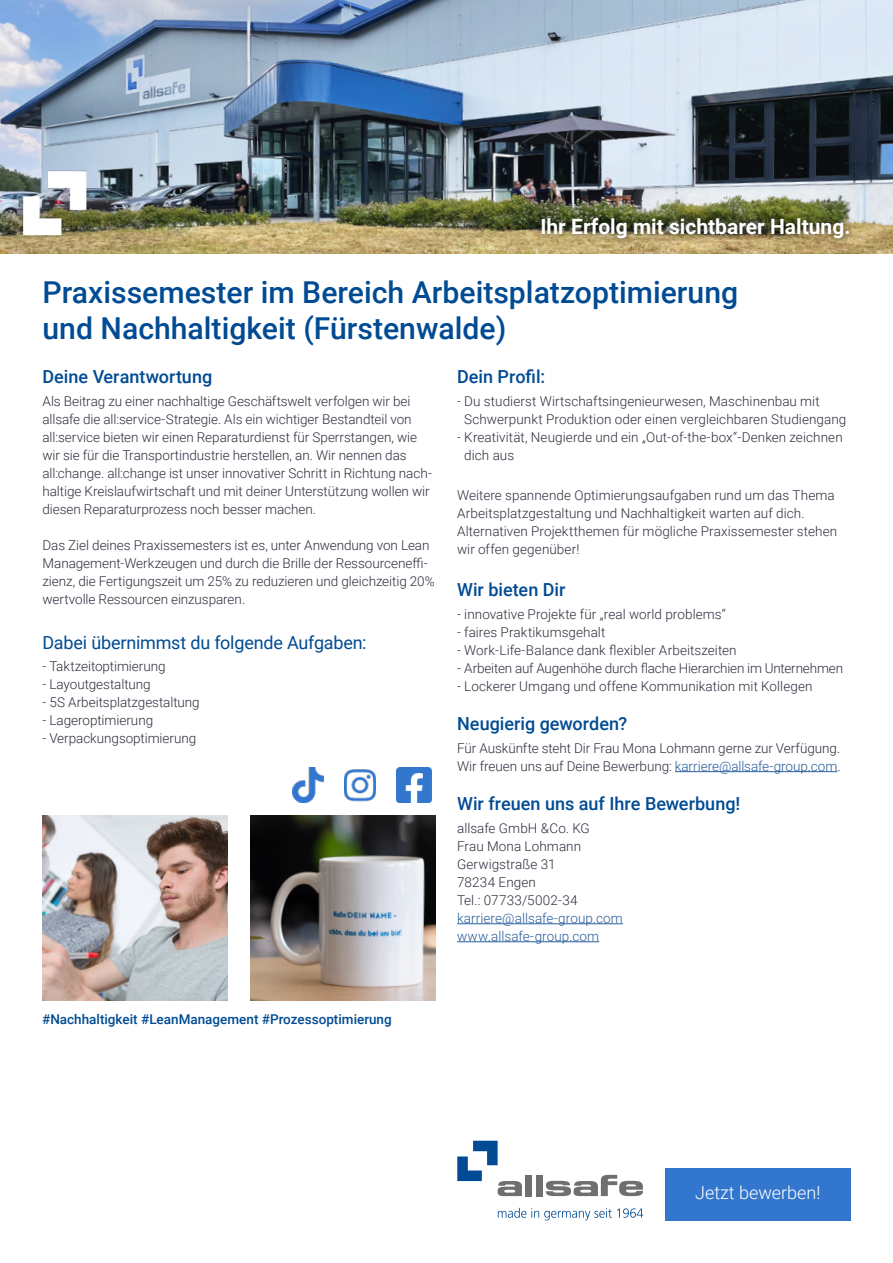
<style>
.page{position:relative;width:893px;height:1263px;background:#fff}
.page>*{position:absolute;margin:0;border:0;box-sizing:border-box;transform-origin:0 0}
.t1{font:500 30.15px/36.2px "Roboto";color:#004b93}
.t2{font:700 21px "Roboto";color:#fff}
.t3{font:500 18px "Roboto";color:#004b93}
.t4{font:18px "Roboto";letter-spacing:-.01em;color:#004b93}
.t5{font:300 18px "Roboto";color:#fff}
.t6{font:300 13.5px/18px "Roboto";color:#2d2e3e}
.t7{font:500 13.5px "Roboto";color:#004b93}
.t8{font:300 13.5px/18px "Roboto";letter-spacing:.005em;color:#275b9b}
.s1{color:#275b9b}
</style>
<div class="page">
<img style="left:0;top:0;width:893px;height:253px">
<hr style="left:675px;top:771px;width:162px;height:1px;background:#275b9b">
<hr style="left:457px;top:923px;width:166px;height:1px;background:#275b9b">
<hr style="left:457px;top:941px;width:142px;height:1px;background:#275b9b">
<img style="left:12px;top:165px;width:84px;height:77px">
<img style="left:43px;top:815px;width:185px;height:186px">
<img style="left:251px;top:815px;width:185px;height:186px">
<div style="left:525px;top:1175px;width:7px;height:21px;background:#706f6f"></div>
<div style="left:536px;top:1175px;width:7px;height:21px;background:#706f6f"></div>
<svg style="left:546px;top:1175px;width:97px;height:21px"></svg>
<svg style="left:457px;top:1141px;width:65px;height:55px"></svg>
<svg style="left:498px;top:1208px;width:145px;height:12px"></svg>
<div style="left:532px;top:209px;width:326px;height:39px;background:#000;opacity:.75"></div>
<img style="left:397px;top:767px;width:35px;height:35px">
<img style="left:344px;top:769px;width:31px;height:33px">
<img style="left:292px;top:767px;width:31px;height:35px">
<div style="left:665px;top:1168px;width:185px;height:52px;background:#3376cd"></div>
<h2 class="t2" style="left:540px;top:212px;width:312px">Ihr Erfolg mit sichtbarer Haltung.</h2>
<h1 class="t1" style="left:43px;top:273px;width:697px">Praxissemester im Bereich Arbeitsplatzoptimierung und Nachhaltigkeit (Fürstenwalde)</h1>
<h3 class="t3" style="left:43px;top:364px;width:171px">Deine Verantwortung</h3>
<p class="t6" style="left:43px;top:391px;width:391px">Als Beitrag zu einer nachhaltige Geschäftswelt verfolgen wir bei allsafe die all:service-Strategie. Als ein wichtiger Bestandteil von all:service bieten wir einen Reparaturdienst für Sperrstangen, wie wir sie für die Transportindustrie herstellen, an. Wir nennen das all:change. all:change ist unser innovativer Schritt in Richtung nach&shy;haltige Kreislaufwirtschaft und mit deiner Unterstützung wollen wir diesen Reparaturprozess noch besser machen.</p>
<p class="t6" style="left:43px;top:535px;width:394px">Das Ziel deines Praxissemesters ist es, unter Anwendung von Lean Management-Werkzeugen und durch die Brille der Ressourceneffi&shy;zienz, die Fertigungszeit um 25% zu reduzieren und gleichzeitig 20% wertvolle Ressourcen einzusparen.</p>
<h3 class="t4" style="left:43px;top:629px;width:326px">Dabei übernimmst du folgende Aufgaben:</h3>
<p class="t6" style="left:43px;top:657px;width:125px">- Taktzeitoptimierung</p>
<p class="t6" style="left:43px;top:675px;width:110px">- Layoutgestaltung</p>
<p class="t6" style="left:43px;top:693px;width:159px">- 5S Arbeitsplatzgestaltung</p>
<p class="t6" style="left:43px;top:711px;width:112px">- Lageroptimierung</p>
<p class="t6" style="left:43px;top:729px;width:155px">- Verpackungsoptimierung</p>
<h3 class="t3" style="left:457px;top:364px;width:90px">Dein Profil:</h3>
<p class="t6" style="left:464px;top:391px;width:384px;text-indent:-7px">- Du studierst Wirtschaftsingenieurwesen, Maschinenbau mit<br>Schwerpunkt Produktion oder einen vergleichbaren Studiengang</p>
<p class="t6" style="left:464px;top:427px;width:380px;text-indent:-7px">- Kreativität, Neugierde und ein „Out-of-the-box“-Denken zeichnen dich aus</p>
<p class="t6" style="left:457px;top:486px;width:382px">Weitere spannende Optimierungsaufgaben rund um das Thema Arbeitsplatzgestaltung und Nachhaltigkeit warten auf dich.<br>Alternativen Projektthemen für mögliche Praxissemester stehen wir offen gegenüber!</p>
<h3 class="t3" style="left:457px;top:577px;width:110px">Wir bieten Dir</h3>
<p class="t6" style="left:457px;top:604px;width:270px">- innovative Projekte für „real world problems“</p>
<p class="t6" style="left:457px;top:622px;width:150px">- faires Praktikumsgehalt</p>
<p class="t6" style="left:457px;top:640px;width:281px">- Work-Life-Balance dank flexibler Arbeitszeiten</p>
<p class="t6" style="left:457px;top:658px;width:387px">- Arbeiten auf Augenhöhe durch flache Hierarchien im Unternehmen</p>
<p class="t6" style="left:457px;top:676px;width:357px">- Lockerer Umgang und offene Kommunikation mit Kollegen</p>
<h3 class="t3" style="left:457px;top:711px;width:172px">Neugierig geworden?</h3>
<p class="t6" style="left:457px;top:738px;width:385px">Für Auskünfte steht Dir Frau Mona Lohmann gerne zur Verfügung.<br>Wir freuen uns auf Deine Bewerbung: <span class="s1">karriere@allsafe-group.com</span>.</p>
<h3 class="t3" style="left:457px;top:791px;width:285px">Wir freuen uns auf Ihre Bewerbung!</h3>
<p class="t6" style="left:457px;top:818px;width:134px">allsafe GmbH &amp;Co. KG<br>Frau Mona Lohmann<br>Gerwigstraße 31<br>78234 Engen<br>Tel.: 07733/5002-34</p>
<p class="t8" style="left:457px;top:908px;width:167px">karriere@allsafe-group.com www.allsafe-group.com</p>
<p class="t7" style="left:42px;top:1009px;width:351px">#Nachhaltigkeit #LeanManagement #Prozessoptimierung</p>
<h3 class="t5" style="left:695px;top:1180px;width:127px">Jetzt bewerben!</h3>
</div>
